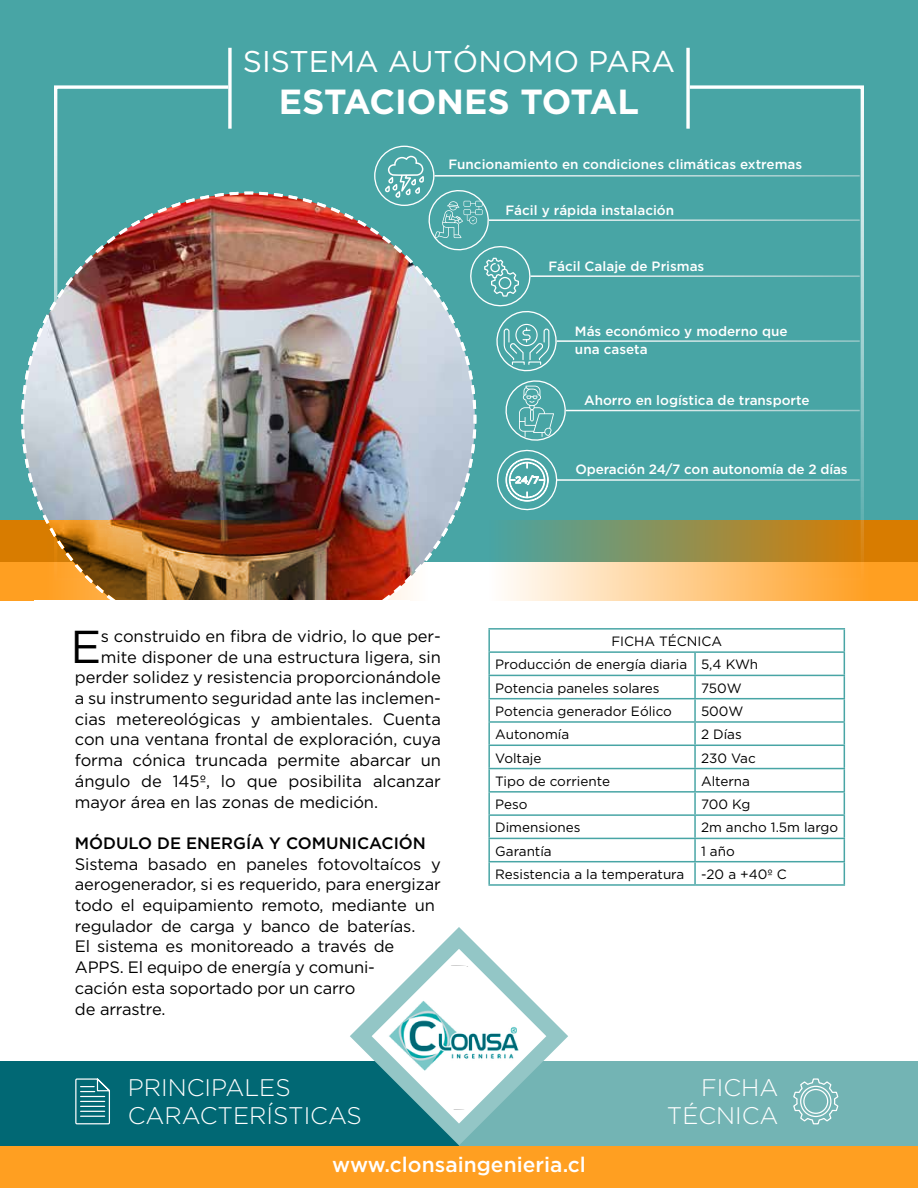
<style>
.page{position:relative;width:918px;height:1188px;background:#fff}
.page>*{position:absolute;margin:0;border:0;box-sizing:border-box;transform-origin:0 0}
.t1{font:46.05px "Gotham";color:#000}
.t2{font:700 34.8px "Gotham";color:#fff}
.t3{font:30px "Gotham";color:#fff}
.t4{font:300 24px/28.8px "Gotham";color:#fff;text-align:right}
.t5{font:500 21px "Gotham";color:#fff}
.t6{font:16.5px/20.7px "Gotham";letter-spacing:-.005em;color:#000}
.t7{font:500 16.5px "Gotham";color:#000}
.t8{font:13.5px/23.2px "Gotham";color:#000}
.t9{font:500 13.5px/18px "Gotham";color:#fff}
</style>
<div class="page">
<div style="left:0;top:1111px;width:918px;height:77px;background:#ff9f21"></div>
<div style="left:0;top:1062px;width:459px;height:84px;background:#016874"></div>
<div style="left:459px;top:1062px;width:459px;height:84px;background:#73b4b4"></div>
<svg style="left:793px;top:1078px;width:46px;height:47px"></svg>
<svg style="left:75px;top:1078px;width:35px;height:47px"></svg>
<div style="left:0;top:0;width:918px;height:562px;background:#48a5a5"></div>
<svg style="left:505px;top:521px;width:413px;height:80px;background:#f7b45b"></svg>
<svg style="left:350px;top:927px;width:218px;height:218px"></svg>
<svg style="left:372px;top:949px;width:174px;height:175px"></svg>
<img style="left:380px;top:962px;width:149px;height:149px">
<svg style="left:54px;top:85px;width:812px;height:498px"></svg>
<svg style="left:228px;top:48px;width:4px;height:81px"></svg>
<svg style="left:686px;top:48px;width:4px;height:81px"></svg>
<hr style="left:434px;top:175px;width:426px;height:2px;background:#fff">
<hr style="left:531px;top:275px;width:329px;height:2px;background:#fff">
<hr style="left:557px;top:340px;width:303px;height:2px;background:#fff">
<hr style="left:566px;top:410px;width:294px;height:1px;background:#fff">
<hr style="left:557px;top:479px;width:303px;height:2px;background:#fff">
<hr style="left:489px;top:219px;width:371px;height:2px;background:#fff">
<hr style="left:488px;top:628px;width:207px;height:2px;background:#48a5a5">
<hr style="left:488px;top:630px;width:2px;height:21px;background:#48a5a5">
<hr style="left:695px;top:628px;width:150px;height:2px;background:#48a5a5">
<hr style="left:488px;top:651px;width:207px;height:2px;background:#48a5a5">
<hr style="left:488px;top:653px;width:2px;height:22px;background:#48a5a5">
<hr style="left:695px;top:651px;width:150px;height:2px;background:#48a5a5">
<hr style="left:694px;top:653px;width:2px;height:22px;background:#48a5a5">
<hr style="left:488px;top:675px;width:207px;height:1px;background:#48a5a5">
<hr style="left:488px;top:676px;width:2px;height:22px;background:#48a5a5">
<hr style="left:695px;top:675px;width:150px;height:1px;background:#48a5a5">
<hr style="left:694px;top:676px;width:2px;height:22px;background:#48a5a5">
<hr style="left:488px;top:698px;width:207px;height:1px;background:#48a5a5">
<hr style="left:488px;top:699px;width:2px;height:22px;background:#48a5a5">
<hr style="left:695px;top:698px;width:150px;height:1px;background:#48a5a5">
<hr style="left:694px;top:699px;width:2px;height:22px;background:#48a5a5">
<hr style="left:488px;top:721px;width:207px;height:2px;background:#48a5a5">
<hr style="left:488px;top:723px;width:2px;height:22px;background:#48a5a5">
<hr style="left:695px;top:721px;width:150px;height:2px;background:#48a5a5">
<hr style="left:694px;top:723px;width:2px;height:22px;background:#48a5a5">
<hr style="left:488px;top:745px;width:207px;height:1px;background:#48a5a5">
<hr style="left:488px;top:746px;width:2px;height:22px;background:#48a5a5">
<hr style="left:695px;top:745px;width:150px;height:1px;background:#48a5a5">
<hr style="left:694px;top:746px;width:2px;height:22px;background:#48a5a5">
<hr style="left:488px;top:768px;width:207px;height:1px;background:#48a5a5">
<hr style="left:488px;top:769px;width:2px;height:22px;background:#48a5a5">
<hr style="left:695px;top:768px;width:150px;height:1px;background:#48a5a5">
<hr style="left:694px;top:769px;width:2px;height:22px;background:#48a5a5">
<hr style="left:488px;top:791px;width:207px;height:2px;background:#48a5a5">
<hr style="left:488px;top:793px;width:2px;height:21px;background:#48a5a5">
<hr style="left:695px;top:791px;width:150px;height:2px;background:#48a5a5">
<hr style="left:694px;top:793px;width:2px;height:21px;background:#48a5a5">
<hr style="left:488px;top:814px;width:207px;height:2px;background:#48a5a5">
<hr style="left:488px;top:816px;width:2px;height:22px;background:#48a5a5">
<hr style="left:695px;top:814px;width:150px;height:2px;background:#48a5a5">
<hr style="left:694px;top:816px;width:2px;height:22px;background:#48a5a5">
<hr style="left:488px;top:838px;width:207px;height:1px;background:#48a5a5">
<hr style="left:488px;top:839px;width:2px;height:22px;background:#48a5a5">
<hr style="left:695px;top:838px;width:150px;height:1px;background:#48a5a5">
<hr style="left:694px;top:839px;width:2px;height:22px;background:#48a5a5">
<hr style="left:488px;top:861px;width:207px;height:1px;background:#48a5a5">
<hr style="left:488px;top:862px;width:2px;height:22px;background:#48a5a5">
<hr style="left:695px;top:861px;width:150px;height:1px;background:#48a5a5">
<hr style="left:694px;top:862px;width:2px;height:22px;background:#48a5a5">
<svg style="left:844px;top:630px;width:1px;height:254px"></svg>
<hr style="left:488px;top:884px;width:207px;height:2px;background:#48a5a5">
<hr style="left:695px;top:884px;width:150px;height:2px;background:#48a5a5">
<img style="left:20px;top:190px;width:458px;height:393px">
<img style="left:0;top:521px;width:456px;height:80px">
<svg style="left:385px;top:156px;width:184px;height:357px"></svg>
<h3 class="t3" style="left:243px;top:45px;width:434px">SISTEMA AUTÓNOMO PARA</h3>
<h2 class="t2" style="left:279px;top:81px;width:362px">ESTACIONES TOTAL</h2>
<p class="t9" style="left:448px;top:155px;width:355px">Funcionamiento en condiciones climáticas extremas</p>
<p class="t9" style="left:505px;top:200px;width:170px">Fácil y rápida instalación</p>
<p class="t9" style="left:548px;top:257px;width:157px">Fácil Calaje de Prismas</p>
<p class="t9" style="left:575px;top:322px;width:214px">Más económico y moderno que una caseta</p>
<p class="t9" style="left:584px;top:391px;width:227px">Ahorro en logística de transporte</p>
<p class="t9" style="left:576px;top:460px;width:274px">Operación 24/7 con autonomía de 2 días</p>
<h1 class="t1" style="left:70px;top:621px;width:32px">E</h1>
<p class="t6" style="left:101px;top:625px;width:341px">s construido en fibra de vidrio, lo que per-</p>
<p class="t6" style="left:101px;top:646px;width:341px">mite disponer de una estructura ligera, sin</p>
<p class="t6" style="left:75px;top:667px;width:368px">perder solidez y resistencia proporcionándole</p>
<p class="t6" style="left:75px;top:688px;width:368px">a su instrumento seguridad ante las inclemen-</p>
<p class="t6" style="left:75px;top:708px;width:368px">cias metereológicas y ambientales. Cuenta</p>
<p class="t6" style="left:75px;top:729px;width:368px">con una ventana frontal de exploración, cuya</p>
<p class="t6" style="left:75px;top:750px;width:368px">forma cónica truncada permite abarcar un</p>
<p class="t6" style="left:75px;top:770px;width:368px">ángulo de 145º, lo que posibilita alcanzar</p>
<p class="t6" style="left:75px;top:791px;width:305px">mayor área en las zonas de medición.</p>
<p class="t7" style="left:75px;top:834px;width:353px">MÓDULO DE ENERGÍA Y COMUNICACIÓN</p>
<p class="t6" style="left:75px;top:853px;width:368px">Sistema basado en paneles fotovoltaícos y aerogenerador, si es requerido, para energizar todo el equipamiento remoto, mediante un regulador de carga y banco de baterías.<br>El sistema es monitoreado a través de APPS. El equipo de energía y comuni-<br>cación esta soportado por un carro<br>de arrastre.</p>
<h3 class="t4" style="left:128px;top:1072px;width:236px;text-align:left">PRINCIPALES<br>CARACTERÍSTICAS</h3>
<p class="t8" style="left:495px;top:629px;width:265px;text-indent:116px">FICHA TÉCNICA<br>Producción de energía diaria 5,4 KWh<br>Potencia paneles solares</p>
<p class="t8" style="left:701px;top:676px;width:42px">750W</p>
<p class="t8" style="left:495px;top:699px;width:178px">Potencia generador Eólico</p>
<p class="t8" style="left:701px;top:699px;width:44px">500W</p>
<p class="t8" style="left:495px;top:723px;width:76px">Autonomía</p>
<p class="t8" style="left:701px;top:723px;width:42px">2 Días</p>
<p class="t8" style="left:495px;top:746px;width:48px">Voltaje</p>
<p class="t8" style="left:701px;top:746px;width:56px">230 Vac</p>
<p class="t8" style="left:495px;top:769px;width:116px">Tipo de corriente</p>
<p class="t8" style="left:701px;top:769px;width:51px">Alterna</p>
<p class="t8" style="left:495px;top:792px;width:34px">Peso</p>
<p class="t8" style="left:701px;top:792px;width:51px">700 Kg</p>
<p class="t8" style="left:495px;top:816px;width:87px">Dimensiones</p>
<p class="t8" style="left:701px;top:816px;width:139px">2m ancho 1.5m largo</p>
<p class="t8" style="left:495px;top:839px;width:58px">Garantía</p>
<p class="t8" style="left:495px;top:839px;width:293px;text-indent:206px">1 año<br>Resistencia a la temperatura -20 a +40º C</p>
<h3 class="t4" style="left:667px;top:1072px;width:113px">FICHA<br>TÉCNICA</h3>
<p class="t5" style="left:332px;top:1152px;width:255px">www.clonsaingenieria.cl</p>
</div>
